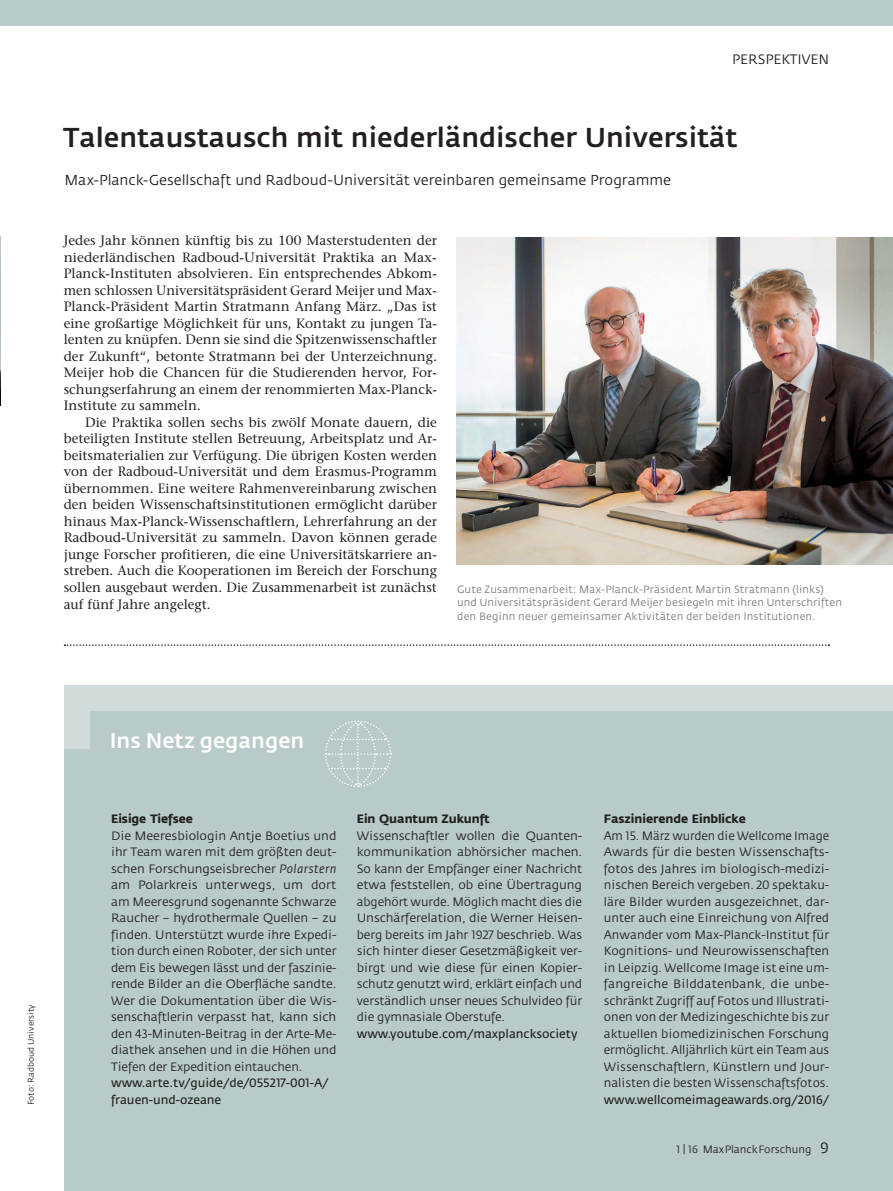
<style>
.page{position:relative;width:893px;height:1191px;background:#fff}
.page>*{position:absolute;margin:0;border:0;box-sizing:border-box;transform-origin:0 0}
.t1{font:500 27px "Fedra Sans";color:#231f20}
.t2{font:500 21px "Fedra Sans";color:#fff}
.t3{font:14.25px "Fedra Sans";letter-spacing:-.005em;color:#231f20}
.t4{font:13.5px "Stone Serif";color:#231f20}
.t5{font:13.5px "Fedra Sans";color:#231f20}
.t6{font:12px/16.5px "Fedra Sans";letter-spacing:-.01em;color:#231f20}
.t7{font:10.5px/13.5px "Fedra Sans";letter-spacing:.01em;color:#7a7d7d}
.t8{font:10.5px "Fedra Sans";color:#231f20}
.t9{font:8.25px "Fedra Sans";color:#231f20}
.s1{font-weight:700}
.s2{font-style:italic}
.s3{font-family:"Fedra Sans Book SC"}
.s4{font-style:inherit}
.s5{font-family:"Fedra Sans Normal SC"}
.s6{font-family:"Fedra Sans Book SC";font-size:15px}
</style>
<div class="page">
<div style="left:64px;top:685px;width:829px;height:506px;background:#b8caca"></div>
<div style="left:64px;top:685px;width:829px;height:25px;background:#d0dbdb"></div>
<svg style="left:325px;top:720px;width:67px;height:67px"></svg>
<div style="left:64px;top:685px;width:25px;height:63px;background:#d0dbdb"></div>
<div style="left:0;top:0;width:893px;height:26px;background:#b8caca"></div>
<svg style="left:65px;top:644px;width:764px;height:2px"></svg>
<img style="left:456px;top:237px;width:437px;height:327px">
<img style="left:0;top:237px;width:1px;height:168px">
<p class="t5" style="left:732px;top:54px;width:99px">PERSPEKTIVEN</p>
<p class="t1" style="left:63px;top:127px;width:676px">Talentaustausch mit niederländischer Universität</p>
<p class="t3" style="left:64px;top:175px;width:608px">Max-Planck-Gesellschaft und Radboud-Universität vereinbaren gemeinsame Programme</p>
<p class="t4" style="left:64px;top:235px;width:375px">Jedes Jahr können künftig bis zu 100 Masterstudenten der</p>
<p class="t4" style="left:64px;top:252px;width:375px">niederländischen Radboud-Universität Praktika an Max-</p>
<p class="t4" style="left:64px;top:268px;width:375px">Planck-Instituten absolvieren. Ein entsprechendes Abkom-</p>
<p class="t4" style="left:64px;top:285px;width:375px">men schlossen Universitätspräsident Gerard Meijer und Max-</p>
<p class="t4" style="left:64px;top:301px;width:375px">Planck-Präsident Martin Stratmann Anfang März. „Das ist</p>
<p class="t4" style="left:64px;top:318px;width:375px">eine großartige Möglichkeit für uns, Kontakt zu jungen Ta-</p>
<p class="t4" style="left:64px;top:334px;width:375px">lenten zu knüpfen. Denn sie sind die Spitzenwissenschaftler</p>
<p class="t4" style="left:64px;top:351px;width:375px">der Zukunft“, betonte Stratmann bei der Unterzeichnung.</p>
<p class="t4" style="left:64px;top:367px;width:375px">Meijer hob die Chancen für die Studierenden hervor, For-</p>
<p class="t4" style="left:64px;top:384px;width:375px">schungserfahrung an einem der renommierten Max-Planck-</p>
<p class="t4" style="left:64px;top:400px;width:139px">Institute zu sammeln.</p>
<p class="t4" style="left:85px;top:417px;width:353px">Die Praktika sollen sechs bis zwölf Monate dauern, die</p>
<p class="t4" style="left:64px;top:433px;width:375px">beteiligten Institute stellen Betreuung, Arbeitsplatz und Ar-</p>
<p class="t4" style="left:64px;top:450px;width:375px">beitsmaterialien zur Verfügung. Die übrigen Kosten werden</p>
<p class="t4" style="left:64px;top:466px;width:375px">von der Radboud-Universität und dem Erasmus-Programm</p>
<p class="t4" style="left:64px;top:483px;width:375px">übernommen. Eine weitere Rahmenvereinbarung zwischen</p>
<p class="t4" style="left:64px;top:499px;width:375px">den beiden Wissenschaftsinstitutionen ermöglicht darüber</p>
<p class="t4" style="left:64px;top:516px;width:375px">hinaus Max-Planck-Wissenschaftlern, Lehrerfahrung an der</p>
<p class="t4" style="left:64px;top:532px;width:375px">Radboud-Universität zu sammeln. Davon können gerade</p>
<p class="t4" style="left:64px;top:549px;width:375px">junge Forscher profitieren, die eine Universitätskarriere an-</p>
<p class="t4" style="left:64px;top:565px;width:375px">streben. Auch die Kooperationen im Bereich der Forschung</p>
<p class="t4" style="left:64px;top:582px;width:375px">sollen ausgebaut werden. Die Zusammenarbeit ist zunächst</p>
<p class="t4" style="left:64px;top:598px;width:148px">auf fünf Jahre angelegt.</p>
<p class="t7" style="left:457px;top:583px;width:386px">Gute Zusammenarbeit: Max-Planck-Präsident Martin Stratmann (links) und Universitätspräsident Gerard Meijer besiegeln mit ihren Unterschriften den Beginn neuer gemeinsamer Aktivitäten der beiden Institutionen.</p>
<p class="t9" style="left:28px;top:1105px;width:102px;rotate:-90deg">Foto: Radboud University</p>
<p class="t2" style="left:110px;top:732px;width:196px">Ins Netz gegangen</p>
<p class="t6" style="left:111px;top:811px;width:227px"><span class="s1">Eisige Tiefsee<br></span>Die Meeresbiologin Antje Boetius und ihr Team waren mit dem größten deut&shy;schen Forschungseisbrecher <span class="s2">Polarstern </span>am Polarkreis unterwegs, um dort am Meeresgrund sogenannte Schwarze Raucher – hydrothermale Quellen – zu finden. Unterstützt wurde ihre Expedi&shy;tion durch einen Roboter, der sich unter dem Eis bewegen lässt und der faszinie&shy;rende Bilder an die Oberfläche sandte.<br>Wer die Dokumentation über die Wis&shy;senschaftlerin verpasst hat, kann sich den <span class="s3">43</span>-Minuten-Beitrag in der Arte-Me&shy;diathek ansehen und in die Höhen und Tiefen der Expedition eintauchen. <span class="s4">www.arte.tv/guide/de/</span><span class="s5">055217-001</span><span class="s4">-A/ frauen-und-ozeane</span></p>
<p class="t6" style="left:357px;top:811px;width:227px"><span class="s1">Ein Quantum Zukunft </span>Wissenschaftler wollen die Quanten&shy;kommunikation abhörsicher machen.<br>So kann der Empfänger einer Nachricht etwa feststellen, ob eine Übertragung abgehört wurde. Möglich macht dies die Unschärferelation, die Werner Heisen&shy;berg bereits im Jahr <span class="s3">1927</span> beschrieb. Was sich hinter dieser Gesetzmäßigkeit ver&shy;birgt und wie diese für einen Kopier&shy;schutz genutzt wird, erklärt einfach und verständlich unser neues Schulvideo für die gymnasiale Oberstufe. <span class="s4">www.youtube.com/maxplancksociety</span></p>
<p class="t6" style="left:604px;top:811px;width:227px"><span class="s1">Faszinierende Einblicke<br></span>Am <span class="s3">15</span>. März wurden die Wellcome Image Awards für die besten Wissenschafts&shy;fotos des Jahres im biologisch-medizi&shy;nischen Bereich vergeben. <span class="s3">20</span> spektaku&shy;läre Bilder wurden ausgezeichnet, dar&shy;unter auch eine Einreichung von Alfred Anwander vom Max-Planck-Institut für Kognitions- und Neurowissenschaften in Leipzig. Wellcome Image ist eine um&shy;fangreiche Bilddatenbank, die unbe&shy;schränkt Zugriff auf Fotos und Illustrati&shy;onen von der Medizingeschichte bis zur aktuellen biomedizinischen Forschung ermöglicht. Alljährlich kürt ein Team aus Wissenschaftlern, Künstlern und Jour&shy;nalisten die besten Wissenschaftsfotos. <span class="s4">www.wellcomeimageawards.org/</span><span class="s5">2016</span><span class="s4">/</span></p>
<p class="t8" style="left:676px;top:1145px;width:154px"><span class="s3">1 | 16</span> MaxPlanckForschung <span class="s6">9</span></p>
</div>
